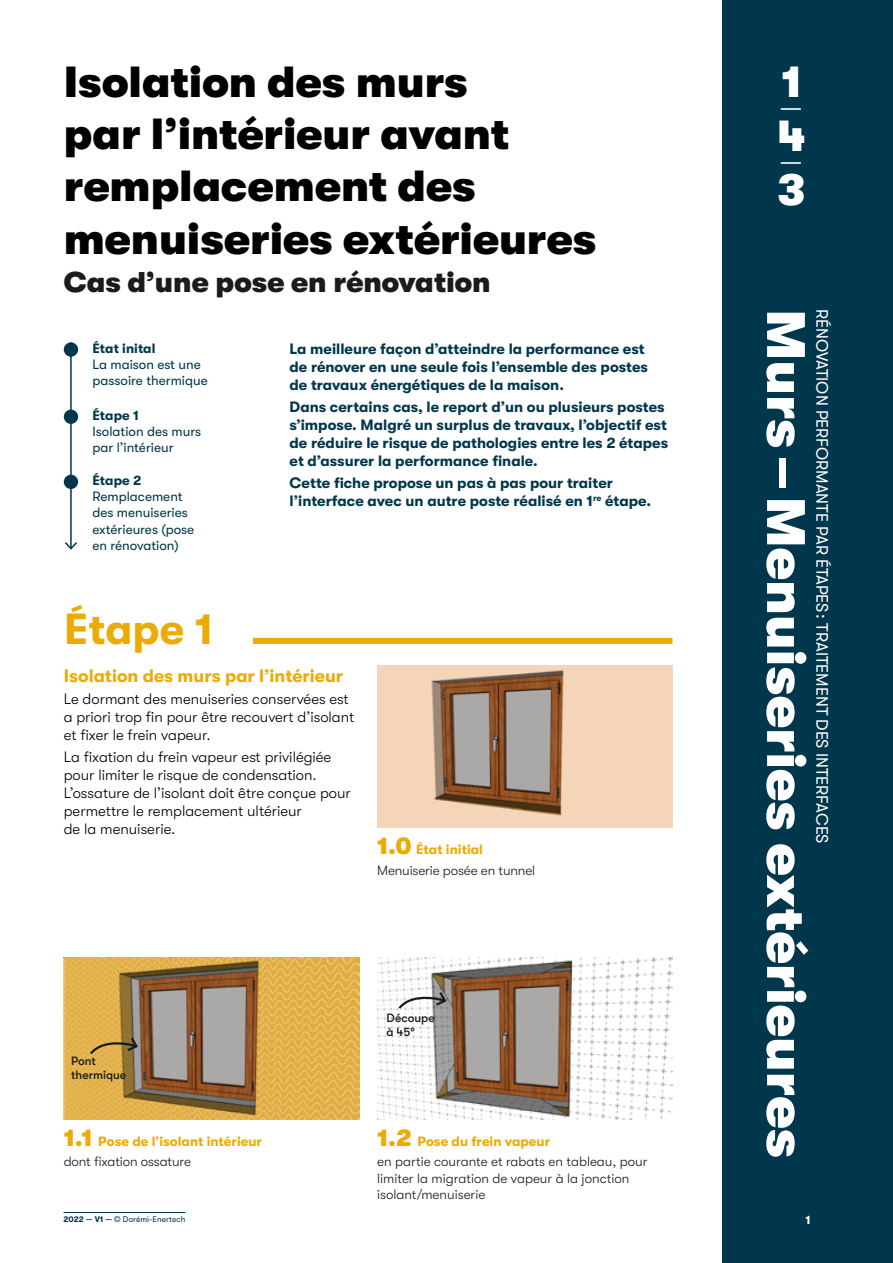
<style>
.page{position:relative;width:893px;height:1263px;background:#fff}
.page>*{position:absolute;margin:0;border:0;box-sizing:border-box;transform-origin:0 0}
.t1{font:900 54px "GT Walsheim";color:#fff}
.t2{font:900 43.5px/52.2px "GT Walsheim";color:#000}
.t3{font:700 43.5px "GT Walsheim";color:#ecab03}
.t4{font:900 43.5px "GT Walsheim";color:#fff}
.t5{font:100 43.5px "GT Walsheim";color:#fff}
.t6{font:900 28.5px "GT Walsheim";color:#1b1b1a}
.t7{font:700 18px "GT Walsheim";color:#ecab03}
.t8{font:16.5px "GT Walsheim";color:#fff}
.t9{font:700 15px/18px "GT Walsheim";color:#00374c}
.t10{font:300 15px/18px "GT Walsheim";color:#000}
.t11{font:300 13.5px/20.4px "GT Walsheim";color:#1b1b1a}
.t12{font:13.5px/16.2px "GT Walsheim";color:#00374c}
.t13{font:700 13.5px/20.4px "GT Walsheim";color:#ecab03}
.t14{font:700 13.5px "GT Walsheim";color:#00374c}
.t15{font:500 12px/14.4px "GT Walsheim";color:#1b1b1a}
.t16{font:700 12px "GT Walsheim";color:#fff}
.t17{font:8.25px "GT Walsheim";color:#00374c}
.s1{font-weight:900;font-size:24px;color:#ecab03}
.s2{font-weight:700;color:#ecab03}
.s3{font-weight:900;font-size:24px}
.s4{font-weight:300;color:#1b1b1a}
.s5{font-weight:700}
</style>
<div class="page">
<div style="left:723px;top:0;width:170px;height:1263px;background:#00374c"></div>
<hr style="left:64px;top:1212px;width:121px;height:1px;background:#00374c">
<img style="left:377px;top:665px;width:295px;height:162px">
<img style="left:64px;top:957px;width:295px;height:162px">
<img style="left:377px;top:957px;width:295px;height:162px">
<hr style="left:70px;top:342px;width:2px;height:207px;background:#00374c">
<svg style="left:65px;top:540px;width:12px;height:10px"></svg>
<div style="left:64px;top:410px;width:14px;height:14px;background:#00374c;border-radius:50%"></div>
<div style="left:64px;top:475px;width:14px;height:14px;background:#00374c;border-radius:50%"></div>
<div style="left:64px;top:342px;width:14px;height:15px;background:#00374c;border-radius:50%"></div>
<div style="left:253px;top:638px;width:419px;height:6px;background:#ecab03"></div>
<svg style="left:396px;top:989px;width:52px;height:22px"></svg>
<svg style="left:88px;top:1035px;width:52px;height:22px"></svg>
<h2 class="t2" style="left:64px;top:56px;width:534px">Isolation des murs<br>par l’intérieur avant remplacement des menuiseries extérieures</h2>
<h3 class="t6" style="left:64px;top:266px;width:428px">Cas d’une pose en rénovation</h3>
<p class="t14" style="left:92px;top:340px;width:65px">État inital</p>
<p class="t12" style="left:92px;top:356px;width:117px">La maison est une passoire thermique</p>
<p class="t14" style="left:92px;top:408px;width:48px">Étape 1</p>
<p class="t12" style="left:92px;top:423px;width:110px">Isolation des murs par l’intérieur</p>
<p class="t14" style="left:92px;top:473px;width:50px">Étape 2</p>
<p class="t12" style="left:92px;top:489px;width:103px">Remplacement des menuiseries extérieures (pose en rénovation)</p>
<h2 class="t3" style="left:64px;top:604px;width:151px">Étape 1</h2>
<p class="t9" style="left:290px;top:340px;width:360px">La meilleure façon d’atteindre la performance est de rénover en une seule fois l’ensemble des postes de travaux énergétiques de la maison.</p>
<p class="t9" style="left:290px;top:398px;width:380px">Dans certains cas, le report d’un ou plusieurs postes s’impose. Malgré un surplus de travaux, l’objectif est de réduire le risque de pathologies entre les 2 étapes et d’assurer la performance finale.</p>
<p class="t9" style="left:290px;top:474px;width:363px">Cette fiche propose un pas à pas pour traiter l’interface avec un autre poste réalisé en 1<sup>re</sup> étape.</p>
<p class="t7" style="left:64px;top:665px;width:281px">Isolation des murs par l’intérieur</p>
<p class="t10" style="left:64px;top:690px;width:292px">Le dormant des menuiseries conservées est a priori trop fin pour être recouvert d’isolant et fixer le frein vapeur.</p>
<p class="t10" style="left:64px;top:748px;width:289px">La fixation du frein vapeur est privilégiée pour limiter le risque de condensation.<br>L’ossature de l’isolant doit être conçue pour permettre le remplacement ultérieur<br>de la menuiserie.</p>
<p class="t11" style="left:377px;top:839px;width:160px"><span class="s1">1.0</span> <span class="s2">État initial<br></span>Menuiserie posée en tunnel</p>
<p class="t15" style="left:71px;top:1053px;width:57px">Pont thermique</p>
<p class="t13" style="left:64px;top:1131px;width:200px"><span class="s3">1.1</span> Pose de l’isolant intérieur <span class="s4">dont fixation ossature</span></p>
<p class="t15" style="left:387px;top:1010px;width:50px">Découpe à 45°</p>
<p class="t11" style="left:377px;top:1131px;width:272px"><span class="s1">1.2</span> <span class="s2">Pose du frein vapeur<br></span>en partie courante et rabats en tableau, pour</p>
<p class="t11" style="left:377px;top:1170px;width:254px;line-height:16.2px">limiter la migration de vapeur à la jonction isolant/menuiserie</p>
<h2 class="t4" style="left:782px;top:58px;width:22px">1</h2>
<h2 class="t5" style="left:780px;top:85px;width:25px">–</h2>
<h2 class="t4" style="left:778px;top:112px;width:30px">4</h2>
<h2 class="t5" style="left:780px;top:139px;width:25px">–</h2>
<h2 class="t4" style="left:778px;top:166px;width:29px">3</h2>
<h1 class="t1" style="left:816px;top:309px;width:850px;rotate:90deg">Murs – Menuiseries extérieures</h1>
<p class="t8" style="left:831px;top:309px;width:535px;rotate:90deg">RÉNOVATION PERFORMANTE PAR ÉTAPES : TRAITEMENT DES INTERFACES</p>
<p class="t17" style="left:64px;top:1215px;width:123px"><span class="s5">2022 — V1 —</span> © Dorémi-Enertech</p>
<p class="t16" style="left:805px;top:1213px;width:7px">1</p>
</div>
